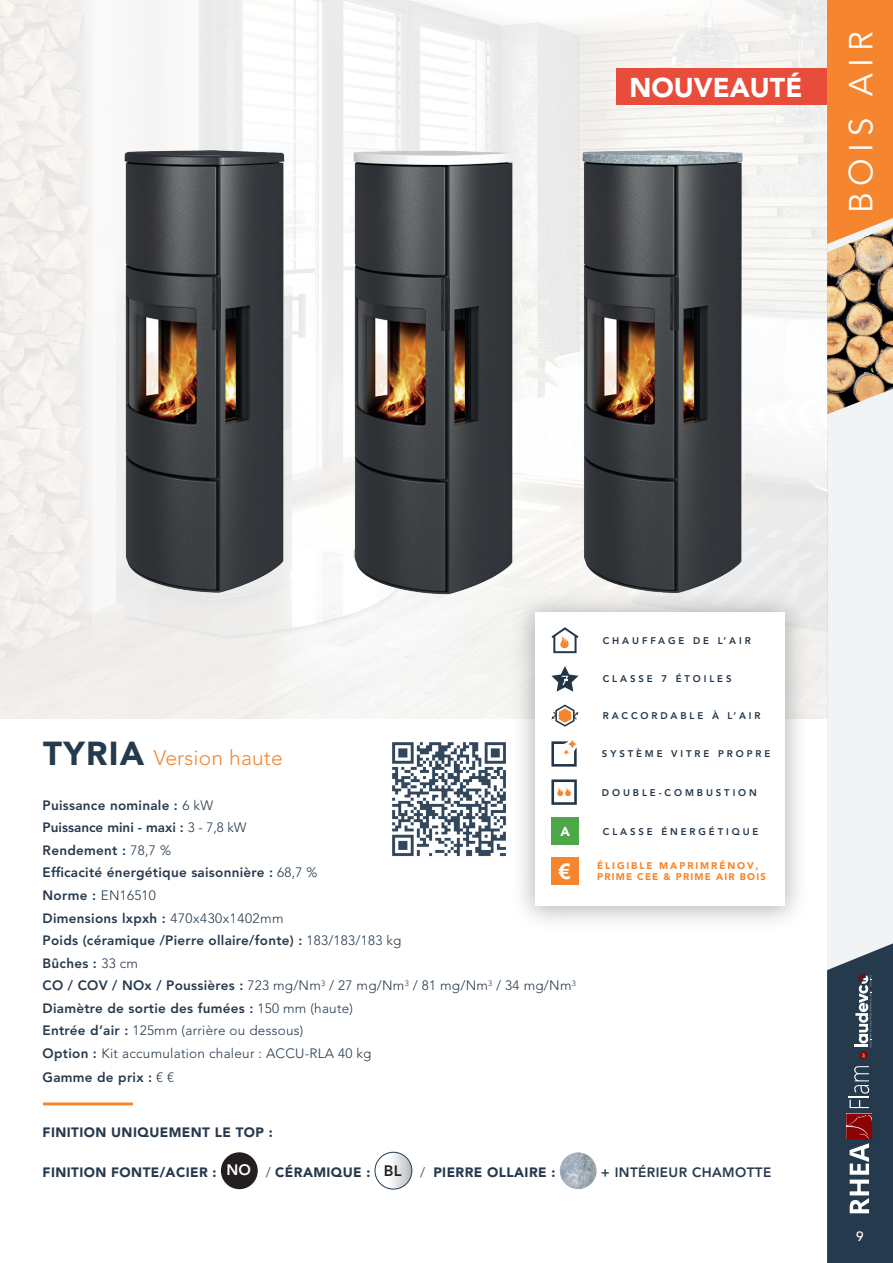
<style>
.page{position:relative;width:893px;height:1263px;background:#fff}
.page>*{position:absolute;margin:0;border:0;box-sizing:border-box;transform-origin:0 0}
.t1{font:33px "Avenir LT Std";letter-spacing:.2em;color:#fff}
.t2{font:900 27px "Avenir LT Std";color:#fff}
.t3{font:700 21.45px "Arial";color:#fff}
.t4{font:300 21px "Avenir LT Std";letter-spacing:.01em;color:#f5862f}
.t5{font:800 13.5px/22.6px "Avenir LT Std";letter-spacing:.02em;color:#263a4d}
.t6{font:900 13.5px "Avenir LT Std";letter-spacing:.03em;color:#263a4d}
.t7{font:500 13.5px "Avenir LT Std";color:#fff}
.t8{font:900 12.9px "Avenir LT Std";color:#fff}
.t9{font:800 9.6px "Avenir LT Std";letter-spacing:.3em;color:#223648}
.t10{font:900 9.6px/11.6px "Avenir LT Std";letter-spacing:.2em;color:#f5862f}
.s1{font-weight:900;font-size:33px;color:#263a4d}
.s2{font-weight:300}
.s3{font-weight:800;font-size:15px;color:#fff}
.s4{font-weight:800;font-size:15px;color:#231f20}
</style>
<div class="page">
<div style="left:827px;top:26px;width:66px;height:1039px;background:#f2f3f4"></div>
<div style="left:827px;top:0;width:66px;height:221px;background:#f5862f"></div>
<img style="left:827px;top:221px;width:66px;height:193px">
<svg style="left:827px;top:943px;width:66px;height:320px"></svg>
<img style="left:0;top:0;width:827px;height:719px">
<img style="left:501px;top:582px;width:317px;height:339px">
<div style="left:535px;top:612px;width:250px;height:293px;background:#fff"></div>
<svg style="left:551px;top:741px;width:26px;height:26px"></svg>
<svg style="left:551px;top:627px;width:27px;height:26px"></svg>
<svg style="left:551px;top:779px;width:26px;height:26px"></svg>
<div style="left:551px;top:818px;width:27px;height:27px;background:#4ea746"></div>
<svg style="left:551px;top:666px;width:27px;height:26px"></svg>
<svg style="left:551px;top:704px;width:27px;height:23px"></svg>
<div style="left:551px;top:857px;width:27px;height:27px;background:#f5862f"></div>
<hr style="left:44px;top:1102px;width:88px;height:3px;background:#f5862f">
<div style="left:221px;top:1152px;width:37px;height:37px;background:#231f20;border-radius:50%"></div>
<img style="left:375px;top:1152px;width:37px;height:37px;border-radius:18px">
<div style="left:375px;top:1152px;width:37px;height:37px;border:1px solid #263a4d;border-radius:50%"></div>
<img style="left:560px;top:1152px;width:37px;height:37px;border-radius:18px">
<img style="left:392px;top:740px;width:117px;height:119px">
<img style="left:111px;top:138px;width:183px;height:467px">
<img style="left:339px;top:136px;width:184px;height:469px">
<img style="left:568px;top:138px;width:183px;height:467px">
<div style="left:617px;top:68px;width:210px;height:37px;background:#e84c3b"></div>
<h2 class="t2" style="left:629px;top:71px;width:175px">NOUVEAUTÉ</h2>
<h1 class="t1" style="left:842px;top:213px;width:183px;rotate:-90deg">BOIS AIR</h1>
<p class="t9" style="left:603px;top:635px;width:149px">CHAUFFAGE DE L’AIR</p>
<p class="t9" style="left:603px;top:673px;width:130px">CLASSE 7 ÉTOILES</p>
<p class="t9" style="left:603px;top:710px;width:159px">RACCORDABLE À L’AIR</p>
<h3 class="t4" style="left:43px;top:745px;width:241px"><span class="s1">TYRIA</span> Version haute</h3>
<p class="t9" style="left:602px;top:748px;width:170px">SYSTÈME VITRE PROPRE</p>
<p class="t9" style="left:602px;top:787px;width:156px">DOUBLE-COMBUSTION</p>
<p class="t5" style="left:43px;top:794px;width:535px">Puissance nominale : <span class="s2">6 kW<br></span>Puissance mini - maxi : <span class="s2">3 - 7,8 kW<br></span>Rendement : <span class="s2">78,7 %<br></span>Efficacité énergétique saisonnière : <span class="s2">68,7 %<br></span>Norme : <span class="s2">EN16510<br></span>Dimensions lxpxh : <span class="s2">470x430x1402mm<br></span>Poids (céramique /Pierre ollaire/fonte) : <span class="s2">183/183/183 kg<br></span>Bûches : <span class="s2">33 cm<br></span>CO / COV / NOx / Poussières : <span class="s2">723 mg/Nm</span><sup>3</sup> <span class="s2">/ 27 mg/Nm</span><sup>3</sup> <span class="s2">/ 81 mg/Nm</span><sup>3</sup> <span class="s2">/ 34 mg/Nm</span><sup>3<br></sup>Diamètre de sortie des fumées : <span class="s2">150 mm (haute)<br></span>Entrée d’air : <span class="s2">125mm (arrière ou dessous)<br></span>Option : <span class="s2">Kit accumulation chaleur : ACCU-RLA 40 kg</span></p>
<p class="t5" style="left:43px;top:1066px;width:133px">Gamme de prix : <span class="s2">€ €</span></p>
<p class="t8" style="left:560px;top:823px;width:11px">A</p>
<p class="t9" style="left:603px;top:826px;width:157px">CLASSE ÉNERGÉTIQUE</p>
<h3 class="t3" style="left:559px;top:856px;width:13px">€</h3>
<p class="t10" style="left:597px;top:859px;width:170px">ÉLIGIBLE MAPRIMRÉNOV,<br>PRIME CEE &amp; PRIME AIR BOIS</p>
<p class="t6" style="left:43px;top:1124px;width:232px">FINITION UNIQUEMENT LE TOP :</p>
<p class="t6" style="left:43px;top:1164px;width:210px">FINITION FONTE/ACIER : <span class="s3">NO</span></p>
<p class="t6" style="left:266px;top:1164px;width:106px"><span class="s2">/</span> CÉRAMIQUE :</p>
<p class="t6" style="left:384px;top:1164px;width:173px"><span class="s4">BL</span> <span class="s2">/</span> PIERRE OLLAIRE :</p>
<p class="t5" style="left:601px;top:1161px;width:172px">+ INTÉRIEUR CHAMOTTE</p>
<p class="t7" style="left:856px;top:1229px;width:9px">9</p>
</div>
